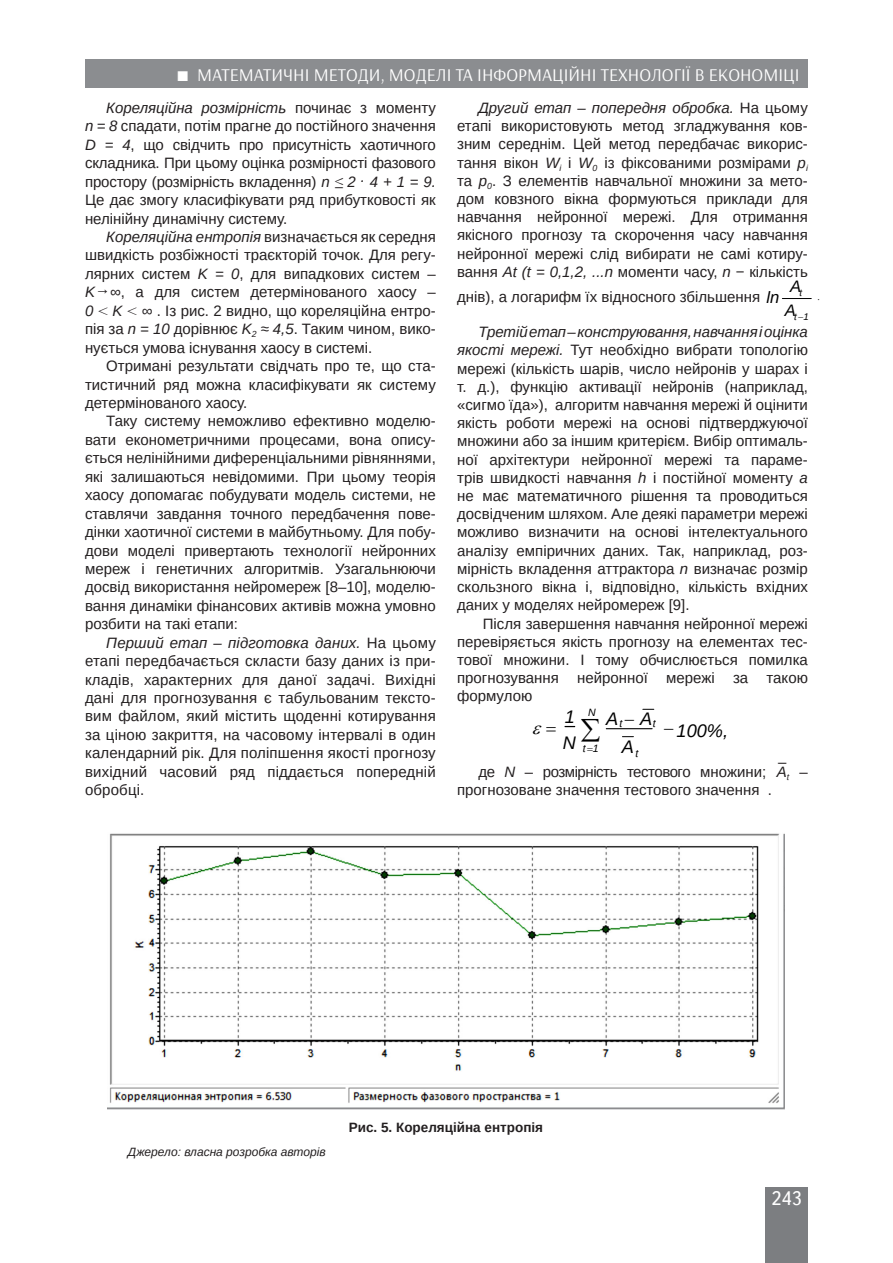
<style>
.page{position:relative;width:893px;height:1263px;background:#fff}
.page>*{position:absolute;margin:0;border:0;box-sizing:border-box;transform-origin:0 0}
.t1{font:19.5px "Ukrainian Text";color:#fff}
.t2{font:italic 18.15px "Arimo";color:#000}
.t3{font:18px "Arsenal";color:#fff}
.t4{font:italic 16.65px "Arimo";color:#000}
.Текст_основной_G{font:15px/18.5px "Arimo";color:#231f20;text-align:justify}
.Рисунок{font:700 13.5px "Arimo";color:#231f20}
.Джерело{font:italic 12px "Arimo";color:#231f20}
.t5{font:italic 10.65px "Arimo";color:#000}
.t6{font:italic 9.75px "Arimo";color:#000}
.s1{font-style:italic}
.s2{font-family:"Times New Roman";font-style:italic}
.s3{font-family:"Ukrainian School";font-style:italic}
.s4{font-style:italic;font-size:16.65px;color:#000}
</style>
<div class="page">
<div style="left:765px;top:1187px;width:43px;height:76px;background:#7c7e81"></div>
<div style="left:85px;top:60px;width:723px;height:28px;background:#8b8d90"></div>
<img style="left:107px;top:833px;width:677px;height:277px">
<svg style="left:782px;top:298px;width:29px;height:1px"></svg>
<hr style="left:606px;top:728px;width:46px;height:1px;background:#000">
<p class="t3" style="left:197px;top:64px;width:604px">МАТЕМАТИЧНІ МЕТОДИ, МОДЕЛІ ТА ІНФОРМАЦІЙНІ ТЕХНОЛОГІЇ В ЕКОНОМІЦІ</p>
<p class="Текст_основной_G" style="left:85px;top:99px;width:352px;text-indent:21px"><span class="s1">Кореляційна розмірність</span> починає з моменту <span class="s1">n = 8</span> спадати, потім прагне до постійного значення <span class="s1">D = 4</span>, що свідчить про присутність хаотичного складника. При цьому оцінка розмірності фазового простору (розмірність вкладення) <span class="s1">n</span> <span class="s2">≤</span> <span class="s1">2 </span><sup>.</sup> <span class="s1">4 + 1 = 9.<br></span>Це дає змогу класифікувати ряд прибутковості як нелінійну динамічну систему.</p>
<p class="Текст_основной_G" style="left:85px;top:228px;width:352px;text-indent:21px"><span class="s1">Кореляційна ентропія</span> визначається як середня швидкість розбіжності траєкторій точок. Для регу&shy;лярних систем <span class="s1">K = 0</span>, для випадкових систем – <span class="s1">K</span><sup>→</sup><span class="s1">∞</span>, а для систем детермінованого хаосу – <span class="s1">0</span> <span class="s3">&lt;</span> <span class="s1">K</span> <span class="s3">&lt;</span> <span class="s1">∞</span> . Із рис. 2 видно, що кореляційна ентро&shy;пія за <span class="s1">n = 10</span> дорівнює <span class="s1">K</span><sub>2</sub> <span class="s1">≈ 4,5</span>. Таким чином, вико&shy;нується умова існування хаосу в системі.</p>
<p class="Текст_основной_G" style="left:85px;top:357px;width:352px;text-indent:21px">Отримані результати свідчать про те, що ста&shy;тистичний ряд можна класифікувати як систему детермінованого хаосу.</p>
<p class="Текст_основной_G" style="left:85px;top:412px;width:352px;text-indent:21px">Таку систему неможливо ефективно моделю&shy;вати економетричними процесами, вона опису&shy;ється нелінійними диференціальними рівняннями, які залишаються невідомими. При цьому теорія хаосу допомагає побудувати модель системи, не ставлячи завдання точного передбачення пове&shy;дінки хаотичної системи в майбутньому. Для побу&shy;дови моделі привертають технології нейронних мереж і генетичних алгоритмів. Узагальнюючи досвід використання нейромереж [8–10], моделю&shy;вання динаміки фінансових активів можна умовно розбити на такі етапи:</p>
<p class="Текст_основной_G" style="left:85px;top:633px;width:352px;text-indent:21px"><span class="s1">Перший етап – підготовка даних.</span> На цьому етапі передбачається скласти базу даних із при&shy;кладів, характерних для даної задачі. Вихідні дані для прогнозування є табульованим тексто&shy;вим файлом, який містить щоденні котирування за ціною закриття, на часовому інтервалі в один календарний рік. Для поліпшення якості прогнозу вихідний часовий ряд піддається попередній обробці.</p>
<p class="Текст_основной_G" style="left:457px;top:99px;width:352px;text-indent:21px"><span class="s1">Другий етап – попередня обробка.</span> На цьому етапі використовують метод згладжування ков&shy;зним середнім. Цей метод передбачає викорис&shy;тання вікон <span class="s1">W</span><sub>i</sub> і <span class="s1">W</span><sub>0</sub> із фіксованими розмірами <span class="s1">p</span><sub>i </sub>та <span class="s1">p</span><sub>0</sub>. З елементів навчальної множини за мето&shy;дом ковзного вікна формуються приклади для навчання нейронної мережі. Для отримання якісного прогнозу та скорочення часу навчання нейронної мережі слід вибирати не самі котиру&shy;вання <span class="s1">At (t = 0,1,2, ...n</span> моменти часу, <span class="s1">n</span> − кількість</p>
<p class="t4" style="left:790px;top:275px;width:13px">A</p>
<p class="t6" style="left:799px;top:286px;width:4px">t</p>
<p class="Текст_основной_G" style="left:457px;top:288px;width:324px">днів), а логарифм їх відносного збільшення <span class="s4">ln</span></p>
<p class="t4" style="left:785px;top:299px;width:13px">A</p>
<p class="t6" style="left:794px;top:310px;width:16px">t 1</p>
<p class="Текст_основной_G" style="left:457px;top:323px;width:352px;text-indent:21px"><span class="s1">Третій етап – конструювання, навчання і оцінка якості мережі.</span> Тут необхідно вибрати топологію мережі (кількість шарів, число нейронів у шарах і т. д.), функцію активації нейронів (наприклад, «сигмо їда»), алгоритм навчання мережі й оцінити якість роботи мережі на основі підтверджуючої множини або за іншим критерієм. Вибір оптималь&shy;ної архітектури нейронної мережі та параме&shy;трів швидкості навчання <span class="s1">h</span> і постійної моменту <span class="s1">a </span>не має математичного рішення та проводиться досвідченим шляхом. Але деякі параметри мережі можливо визначити на основі інтелектуального аналізу емпіричних даних. Так, наприклад, роз&shy;мірність вкладення аттрактора <span class="s1">n</span> визначає розмір скользного вікна і, відповідно, кількість вхідних даних у моделях нейромереж [9].</p>
<p class="Текст_основной_G" style="left:457px;top:614px;width:352px;text-indent:26px">Після завершення навчання нейронної мережі перевіряється якість прогнозу на елементах тес&shy;тової множини. І тому обчислюється помилка прогнозування нейронної мережі за такою формулою</p>
<p class="t2" style="left:565px;top:705px;width:33px">1 <sup>N</sup></p>
<p class="t2" style="left:606px;top:707px;width:48px">A A</p>
<p class="t5" style="left:619px;top:716px;width:4px">t</p>
<p class="t5" style="left:653px;top:716px;width:4px">t</p>
<p class="t2" style="left:677px;top:719px;width:53px">100%,</p>
<p class="t2" style="left:563px;top:730px;width:15px">N</p>
<p class="t2" style="left:622px;top:734px;width:14px">A</p>
<p class="t5" style="left:583px;top:741px;width:17px">t 1</p>
<p class="t5" style="left:635px;top:746px;width:4px">t</p>
<p class="Текст_основной_G" style="left:778px;top:752px;width:10px">–</p>
<p class="Текст_основной_G" style="left:457px;top:763px;width:352px;text-indent:21px">де <span class="s1">N</span> – розмірність тестового множини; <span class="s1">A</span><sub>t</sub> – прогнозоване значення тестового значення .</p>
<p class="Джерело" style="left:128px;top:1144px;width:199px">Джерело: власна розробка авторів</p>
<p class="Рисунок" style="left:349px;top:1118px;width:196px">Рис. 5. Кореляційна ентропія</p>
<h1 class="t1" style="left:771px;top:1188px;width:32px">243</h1>
</div>
